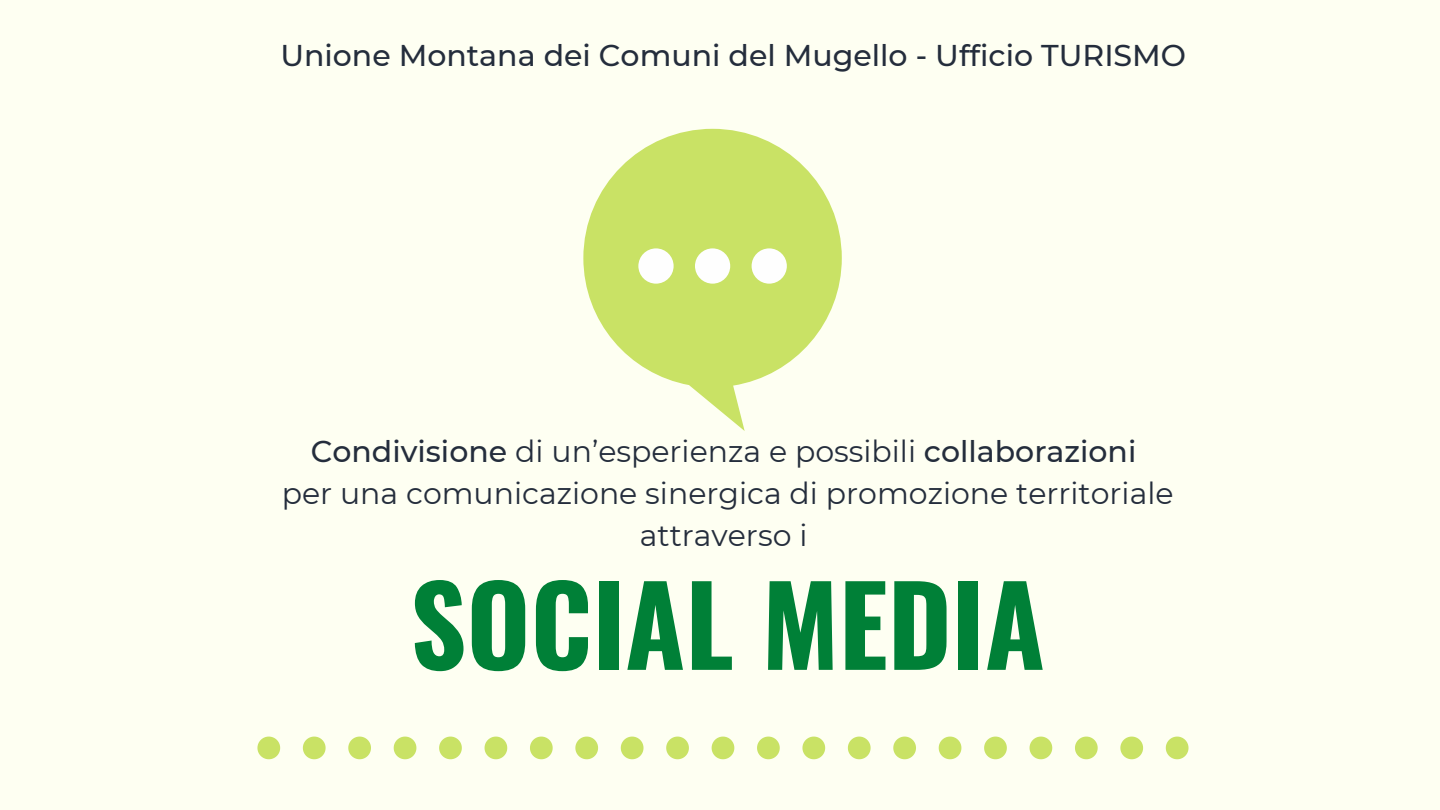
<style>
.page{position:relative;width:1440px;height:810px;background:#fefff2}
.page>*{position:absolute;margin:0;border:0;box-sizing:border-box;transform-origin:0 0}
.t1{font:700 109.4px "Oswald";color:#008037}
.t2{font:500 30px "Montserrat";color:#242d3c}
.t3{font:30px/42px "Montserrat";color:#242d3c;text-align:center}
.s1{font-weight:400}
</style>
<div class="page">
<svg style="left:257px;top:737px;width:23px;height:22px"></svg>
<svg style="left:303px;top:737px;width:23px;height:22px"></svg>
<svg style="left:348px;top:737px;width:23px;height:22px"></svg>
<svg style="left:394px;top:737px;width:22px;height:22px"></svg>
<svg style="left:439px;top:737px;width:23px;height:22px"></svg>
<svg style="left:485px;top:737px;width:22px;height:22px"></svg>
<svg style="left:530px;top:737px;width:23px;height:22px"></svg>
<svg style="left:575px;top:737px;width:23px;height:22px"></svg>
<svg style="left:621px;top:737px;width:23px;height:22px"></svg>
<svg style="left:666px;top:737px;width:23px;height:22px"></svg>
<svg style="left:712px;top:737px;width:22px;height:22px"></svg>
<svg style="left:757px;top:737px;width:23px;height:22px"></svg>
<svg style="left:802px;top:737px;width:23px;height:22px"></svg>
<svg style="left:848px;top:737px;width:23px;height:22px"></svg>
<svg style="left:893px;top:737px;width:23px;height:22px"></svg>
<svg style="left:939px;top:737px;width:22px;height:22px"></svg>
<svg style="left:984px;top:737px;width:23px;height:22px"></svg>
<svg style="left:1030px;top:737px;width:22px;height:22px"></svg>
<svg style="left:1075px;top:737px;width:23px;height:22px"></svg>
<svg style="left:1120px;top:737px;width:23px;height:22px"></svg>
<svg style="left:1166px;top:737px;width:23px;height:22px"></svg>
<svg style="left:583px;top:129px;width:259px;height:302px;fill:#c9e265"></svg>
<div style="left:638px;top:248px;width:36px;height:36px;background:#fefefe;border-radius:50%"></div>
<div style="left:695px;top:248px;width:35px;height:36px;background:#fefefe;border-radius:50%"></div>
<div style="left:752px;top:248px;width:35px;height:36px;background:#fefefe;border-radius:50%"></div>
<p class="t2" style="left:280px;top:37px;width:907px">Unione Montana dei Comuni del Mugello - Ufficio TURISMO</p>
<p class="t2" style="left:311px;top:433px;width:827px">Condivisione <span class="s1">di un’esperienza e possibili</span> collaborazioni</p>
<p class="t3" style="left:282px;top:472px;width:893px">per una comunicazione sinergica di promozione territoriale attraverso i</p>
<p class="t1" style="left:410px;top:539px;width:636px">SOCIAL MEDIA</p>
</div>
